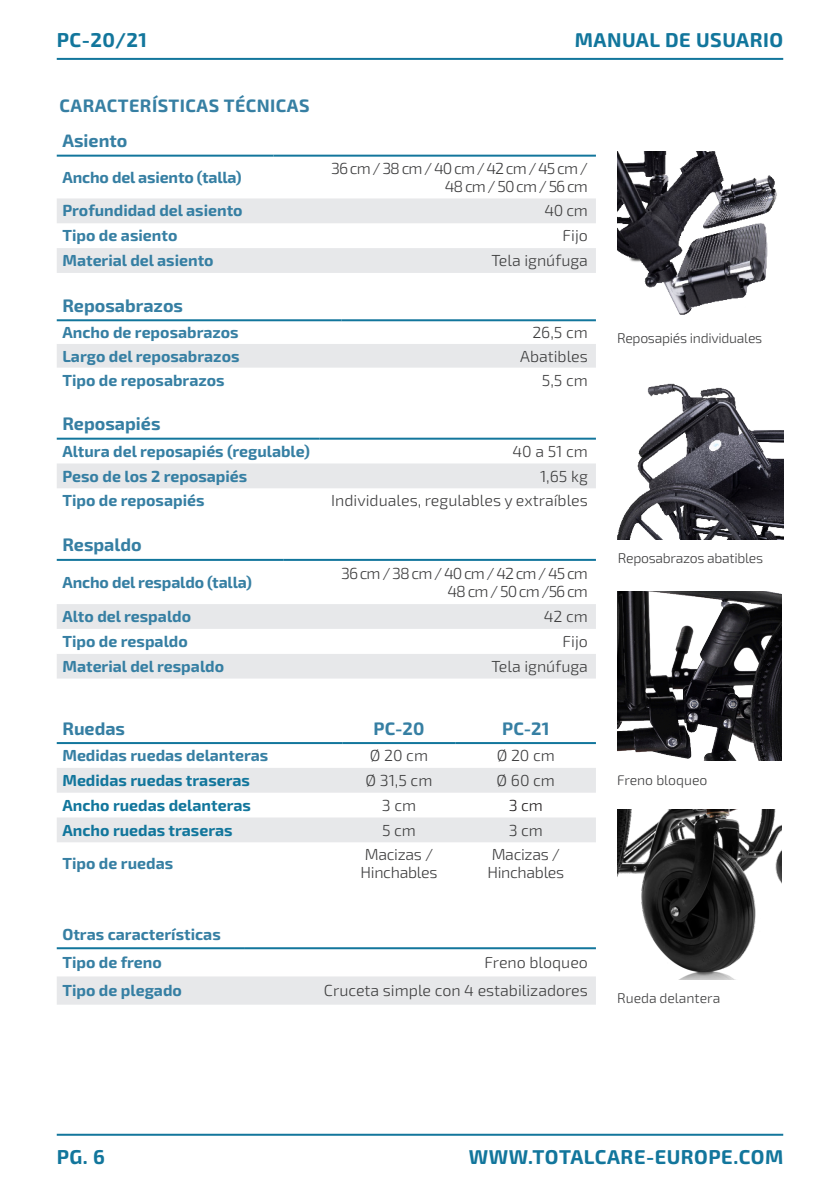
<style>
.page{position:relative;width:840px;height:1191px;background:#fff}
.page>*{position:absolute;margin:0;border:0;box-sizing:border-box;transform-origin:0 0}
.t1{font:700 20px "Exo 2";letter-spacing:.025em;color:#12769c}
.t2{font:700 18px "Exo 2";color:#367fa3}
.t3{font:700 18px "Exo 2";letter-spacing:.025em;color:#367fa3}
.t4{font:700 16px "Exo 2";color:#367fa3}
.t5{font:300 16px "Exo 2";color:#3e3e3f}
.t6{font:300 16px/18px "Exo 2";letter-spacing:-.06em;color:#3e3e3f;text-align:right}
.Información___Azul{font:700 16px "Exo 2";color:#12769c}
.t7{font:300 16px/18px "Exo 2";letter-spacing:-.02em;color:#3e3e3f}
.Numeros_e_informació{font:300 16px "Exo 2";color:#231f20}
.t8{font:300 14px "Exo 2";letter-spacing:-.02em;color:#3e3e3f}
.t9{font:300 14px "Exo 2";color:#3e3e3f}
</style>
<div class="page">
<hr style="left:57px;top:58px;width:725px;height:2px;background:#12769c">
<hr style="left:57px;top:1133px;width:725px;height:2px;background:#12769c">
<div style="left:57px;top:976px;width:538px;height:28px;background:#e7e8ea"></div>
<hr style="left:57px;top:947px;width:187px;height:2px;background:#12769c">
<hr style="left:244px;top:947px;width:351px;height:2px;background:#12769c">
<img style="left:617px;top:152px;width:160px;height:163px">
<img style="left:617px;top:383px;width:166px;height:156px">
<img style="left:617px;top:810px;width:164px;height:169px">
<img style="left:617px;top:591px;width:164px;height:169px">
<svg style="left:57px;top:198px;width:538px;height:75px;fill:#e7e8ea"></svg>
<hr style="left:57px;top:155px;width:216px;height:2px;background:#12769c">
<hr style="left:273px;top:155px;width:322px;height:2px;background:#12769c">
<div style="left:57px;top:344px;width:538px;height:24px;background:#e7e8ea"></div>
<hr style="left:57px;top:319px;width:284px;height:2px;background:#12769c">
<hr style="left:341px;top:319px;width:254px;height:2px;background:#12769c">
<div style="left:57px;top:463px;width:538px;height:25px;background:#e7e8ea"></div>
<hr style="left:57px;top:438px;width:262px;height:2px;background:#12769c">
<hr style="left:319px;top:438px;width:276px;height:2px;background:#12769c">
<svg style="left:57px;top:604px;width:538px;height:74px"></svg>
<hr style="left:57px;top:559px;width:226px;height:2px;background:#12769c">
<hr style="left:283px;top:559px;width:312px;height:2px;background:#12769c">
<svg style="left:57px;top:768px;width:538px;height:74px"></svg>
<hr style="left:57px;top:742px;width:285px;height:2px;background:#12769c">
<hr style="left:342px;top:742px;width:113px;height:2px;background:#12769c">
<hr style="left:455px;top:742px;width:140px;height:2px;background:#12769c">
<p class="t1" style="left:57px;top:28px;width:92px">PC-20/21</p>
<p class="t1" style="left:574px;top:28px;width:210px">MANUAL DE USUARIO</p>
<p class="t3" style="left:60px;top:95px;width:251px">CARACTERÍSTICAS TÉCNICAS</p>
<p class="t2" style="left:62px;top:130px;width:66px">Asiento</p>
<p class="t4" style="left:62px;top:167px;width:181px">Ancho del asiento (talla)</p>
<p class="t6" style="left:331px;top:159px;width:258px">36 cm / 38 cm / 40 cm / 42 cm / 45 cm /<br>48 cm / 50 cm / 56 cm</p>
<p class="t4" style="left:62px;top:201px;width:182px">Profundidad del asiento</p>
<p class="t5" style="left:544px;top:202px;width:45px">40 cm</p>
<p class="t4" style="left:62px;top:226px;width:116px">Tipo de asiento</p>
<p class="t5" style="left:562px;top:226px;width:27px">Fijo</p>
<p class="t4" style="left:62px;top:251px;width:153px">Material del asiento</p>
<p class="t5" style="left:491px;top:251px;width:98px">Tela ignúfuga</p>
<p class="t2" style="left:62px;top:295px;width:122px">Reposabrazos</p>
<p class="t4" style="left:62px;top:323px;width:178px">Ancho de reposabrazos</p>
<p class="t5" style="left:532px;top:323px;width:57px">26,5 cm</p>
<p class="t4" style="left:62px;top:347px;width:178px">Largo del reposabrazos</p>
<p class="t5" style="left:520px;top:347px;width:69px">Abatibles</p>
<p class="t4" style="left:62px;top:370px;width:164px">Tipo de reposabrazos</p>
<p class="t5" style="left:541px;top:371px;width:47px">5,5 cm</p>
<p class="t2" style="left:62px;top:413px;width:99px">Reposapiés</p>
<p class="t4" style="left:62px;top:441px;width:249px">Altura del reposapiés (regulable)</p>
<p class="t5" style="left:512px;top:442px;width:77px">40 a 51 cm</p>
<p class="t4" style="left:62px;top:466px;width:186px">Peso de los 2 reposapiés</p>
<p class="t5" style="left:539px;top:466px;width:49px">1,65 kg</p>
<p class="t4" style="left:62px;top:491px;width:143px">Tipo de reposapiés</p>
<p class="t5" style="left:331px;top:491px;width:258px">Individuales, regulables y extraíbles</p>
<p class="t2" style="left:62px;top:534px;width:81px">Respaldo</p>
<p class="t4" style="left:62px;top:572px;width:191px">Ancho del respaldo (talla)</p>
<p class="t6" style="left:341px;top:564px;width:248px">36 cm / 38 cm / 40 cm / 42 cm / 45 cm<br>48 cm / 50 cm /56 cm</p>
<p class="t4" style="left:62px;top:607px;width:130px">Alto del respaldo</p>
<p class="t5" style="left:543px;top:607px;width:45px">42 cm</p>
<p class="t4" style="left:62px;top:632px;width:127px">Tipo de respaldo</p>
<p class="t5" style="left:562px;top:632px;width:27px">Fijo</p>
<p class="t4" style="left:62px;top:656px;width:163px">Material del respaldo</p>
<p class="t5" style="left:491px;top:657px;width:98px">Tela ignúfuga</p>
<p class="t2" style="left:62px;top:717px;width:64px">Ruedas</p>
<p class="t2" style="left:373px;top:717px;width:52px">PC-20</p>
<p class="t2" style="left:502px;top:717px;width:49px">PC-21</p>
<p class="t4" style="left:62px;top:746px;width:207px">Medidas ruedas delanteras</p>
<p class="t5" style="left:369px;top:746px;width:60px">Ø 20 cm</p>
<p class="t5" style="left:496px;top:746px;width:60px">Ø 20 cm</p>
<p class="Información___Azul" style="left:62px;top:770px;width:189px">Medidas ruedas traseras</p>
<p class="t5" style="left:365px;top:771px;width:68px">Ø 31,5 cm</p>
<p class="t5" style="left:496px;top:771px;width:60px">Ø 60 cm</p>
<p class="Información___Azul" style="left:62px;top:795px;width:190px">Ancho ruedas delanteras</p>
<p class="t5" style="left:381px;top:796px;width:36px">3 cm</p>
<p class="Numeros_e_informació" style="left:508px;top:796px;width:36px">3 cm</p>
<p class="Información___Azul" style="left:62px;top:820px;width:172px">Ancho ruedas traseras</p>
<p class="t5" style="left:382px;top:820px;width:35px">5 cm</p>
<p class="t5" style="left:508px;top:820px;width:36px">3 cm</p>
<p class="t4" style="left:62px;top:854px;width:112px">Tipo de ruedas</p>
<p class="t7" style="left:360px;top:846px;width:78px">Macizas /<br>Hinchables</p>
<p class="t7" style="left:487px;top:846px;width:78px">Macizas /<br>Hinchables</p>
<p class="t4" style="left:62px;top:924px;width:160px">Otras características</p>
<p class="t4" style="left:62px;top:952px;width:101px">Tipo de freno</p>
<p class="t5" style="left:484px;top:953px;width:105px">Freno bloqueo</p>
<p class="t4" style="left:62px;top:981px;width:121px">Tipo de plegado</p>
<p class="t5" style="left:324px;top:981px;width:265px">Cruceta simple con 4 estabilizadores</p>
<p class="t8" style="left:616px;top:330px;width:146px">Reposapiés individuales</p>
<p class="t8" style="left:617px;top:550px;width:147px">Reposabrazos abatibles</p>
<p class="t9" style="left:616px;top:771px;width:92px">Freno bloqueo</p>
<p class="t9" style="left:616px;top:990px;width:105px">Rueda delantera</p>
<p class="t1" style="left:57px;top:1145px;width:50px">PG. 6</p>
<p class="t1" style="left:468px;top:1145px;width:316px">WWW.TOTALCARE-EUROPE.COM</p>
</div>
